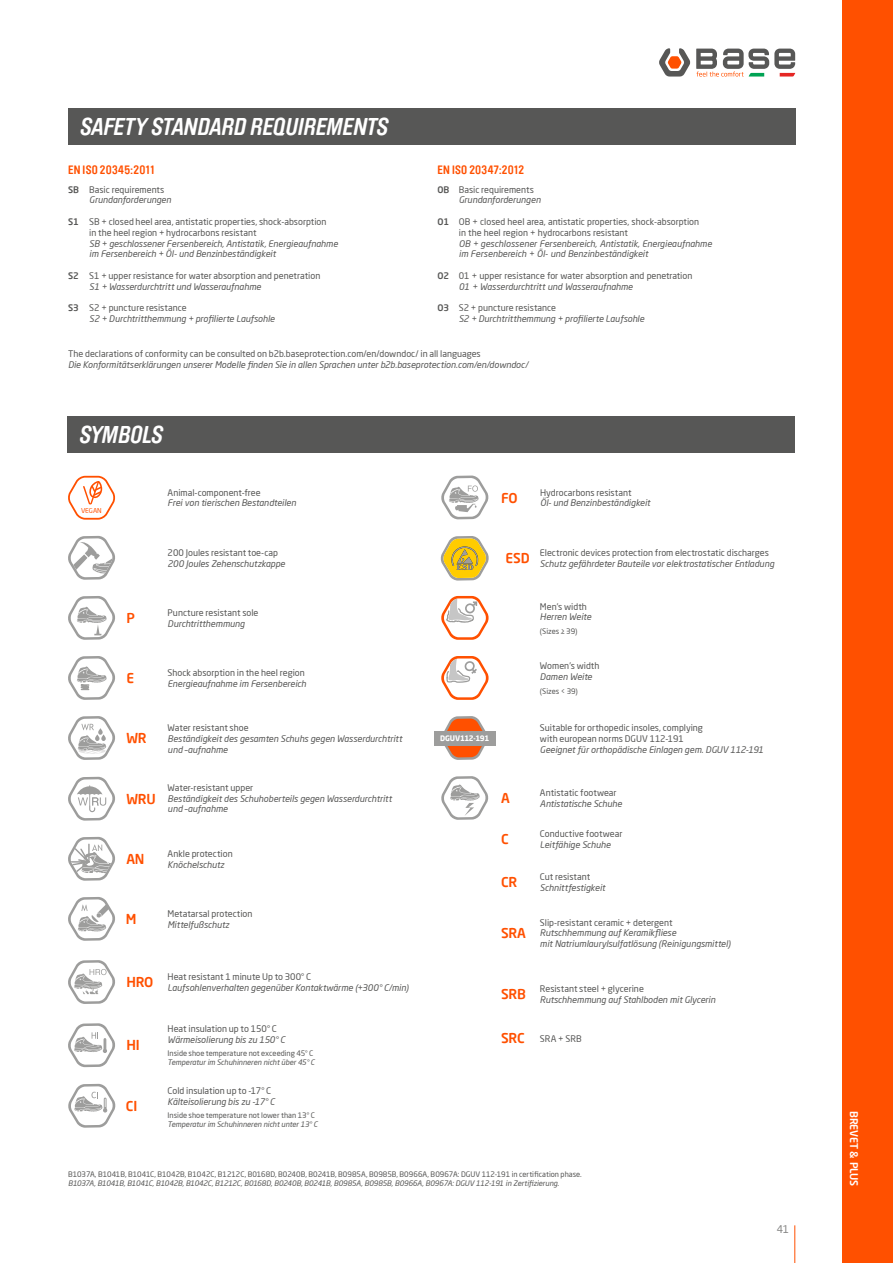
<style>
.page{position:relative;width:893px;height:1263px;background:#fff}
.page>*{position:absolute;margin:0;border:0;box-sizing:border-box;transform-origin:0 0}
.t1{font:italic 700 24px "Brauer Neue";letter-spacing:-.01em;color:#fff}
.t2{font:500 13.5px "Neo Sans Pro";letter-spacing:-.01em;color:#ff5000}
.t3{font:700 12px "Brauer Neue";letter-spacing:.02em;color:#ff5000}
.t4{font:500 10.5px "Neo Sans Pro";color:#fff}
.t5{font:10.5px "Neo Sans Pro";color:#878786}
.t6{font:italic 9px/10.8px "Neo Sans Pro";color:#575756}
.t7{font:9px/10.8px "Neo Sans Pro";color:#575756}
.t8{font:7.5px "Neo Sans Pro";color:#575756}
.t9{font:italic 7.5px "Neo Sans Pro";letter-spacing:-.01em;color:#575756}
.t10{font:700 7.5px "Neo Sans Pro";letter-spacing:-.035em;color:#fff}
.t11{font:6.6px "Neo Sans Pro";color:#ff5000}
.s1{font-weight:500;font-style:normal}
.s2{font-style:normal}
.s3{font-weight:500}
.s4{font-style:italic}
.s5{font-weight:500;font-size:13.5px;color:#ff5000}
</style>
<div class="page">
<hr style="left:794px;top:1225px;width:1px;height:38px;background:#ff5000">
<div style="left:842px;top:0;width:51px;height:1263px;background:#ff5000"></div>
<svg style="left:659px;top:48px;width:31px;height:29px"></svg>
<svg style="left:696px;top:49px;width:99px;height:28px"></svg>
<div style="left:68px;top:108px;width:727px;height:37px;background:#575756"></div>
<svg style="left:68px;top:1084px;width:48px;height:44px"></svg>
<svg style="left:68px;top:536px;width:47px;height:44px"></svg>
<svg style="left:68px;top:656px;width:47px;height:44px"></svg>
<svg style="left:68px;top:596px;width:47px;height:44px"></svg>
<svg style="left:68px;top:960px;width:47px;height:44px"></svg>
<svg style="left:68px;top:716px;width:47px;height:44px"></svg>
<svg style="left:68px;top:837px;width:47px;height:44px"></svg>
<svg style="left:68px;top:897px;width:47px;height:44px"></svg>
<svg style="left:68px;top:777px;width:47px;height:44px"></svg>
<svg style="left:68px;top:1023px;width:47px;height:44px"></svg>
<svg style="left:441px;top:475px;width:48px;height:44px"></svg>
<svg style="left:441px;top:776px;width:48px;height:44px"></svg>
<svg style="left:444px;top:716px;width:42px;height:44px"></svg>
<div style="left:434px;top:731px;width:61px;height:15px;background:#9d9d9c"></div>
<svg style="left:441px;top:596px;width:48px;height:44px"></svg>
<svg style="left:440px;top:536px;width:49px;height:45px"></svg>
<svg style="left:441px;top:656px;width:48px;height:44px"></svg>
<svg style="left:68px;top:475px;width:48px;height:45px"></svg>
<div style="left:67px;top:416px;width:727px;height:37px;background:#575756"></div>
<h1 class="t1" style="left:81px;top:113px;width:310px">SAFETY STANDARD REQUIREMENTS</h1>
<h3 class="t3" style="left:68px;top:164px;width:88px">EN ISO 20345:2011</h3>
<p class="t6" style="left:89px;top:184px;width:83px;text-indent:-21px"><span class="s1">SB</span> <span class="s2">Basic requirements<br></span>Grundanforderungen</p>
<p class="t7" style="left:89px;top:216px;width:239px;text-indent:-21px"><span class="s3">S1</span> SB + closed heel area, antistatic properties, shock-absorption in the heel region + hydrocarbons resistant</p>
<p class="t6" style="left:89px;top:238px;width:250px">SB + geschlossener Fersenbereich, Antistatik, Energieaufnahme im Fersenbereich + Öl- und Benzinbeständigkeit</p>
<p class="t7" style="left:89px;top:271px;width:233px;text-indent:-21px"><span class="s3">S2</span> S1 + upper resistance for water absorption and penetration<br><span class="s4">S1 + Wasserdurchtritt und Wasseraufnahme</span></p>
<p class="t6" style="left:89px;top:303px;width:187px;text-indent:-21px"><span class="s1">S3</span> <span class="s2">S2 + puncture resistance<br></span>S2 + Durchtritthemmung + profilierte Laufsohle</p>
<h3 class="t3" style="left:437px;top:164px;width:88px">EN ISO 20347:2012</h3>
<p class="t6" style="left:459px;top:184px;width:83px;text-indent:-21px"><span class="s1">OB</span> <span class="s2">Basic requirements<br></span>Grundanforderungen</p>
<p class="t7" style="left:459px;top:216px;width:242px;text-indent:-21px"><span class="s3">O1</span> OB + closed heel area, antistatic properties, shock-absorption in the heel region + hydrocarbons resistant</p>
<p class="t6" style="left:459px;top:238px;width:255px">OB + geschlossener Fersenbereich, Antistatik, Energieaufnahme im Fersenbereich + Öl- und Benzinbeständigkeit</p>
<p class="t7" style="left:459px;top:271px;width:235px;text-indent:-21px"><span class="s3">O2</span> 01 + upper resistance for water absorption and penetration<br><span class="s4">01 + Wasserdurchtritt und Wasseraufnahme</span></p>
<p class="t6" style="left:459px;top:303px;width:187px;text-indent:-21px"><span class="s1">O3</span> <span class="s2">S2 + puncture resistance<br></span>S2 + Durchtritthemmung + profilierte Laufsohle</p>
<p class="t7" style="left:68px;top:348px;width:414px">The declarations of conformity can be consulted on b2b.baseprotection.com/en/downdoc/ in all languages</p>
<p class="t6" style="left:68px;top:359px;width:462px">Die Konformitätserklärungen unserer Modelle finden Sie in allen Sprachen unter b2b.baseprotection.com/en/downdoc/</p>
<h1 class="t1" style="left:80px;top:421px;width:85px">SYMBOLS</h1>
<p class="t11" style="left:81px;top:506px;width:22px">VEGAN</p>
<p class="t7" style="left:168px;top:487px;width:95px">Animal-component-free</p>
<p class="t6" style="left:168px;top:498px;width:130px">Frei von tierischen Bestandteilen</p>
<h2 class="t2" style="left:126px;top:613px;width:10px">P</h2>
<p class="t7" style="left:168px;top:548px;width:112px">200 Joules resistant toe-cap</p>
<p class="t6" style="left:168px;top:559px;width:119px">200 Joules Zehenschutzkappe</p>
<p class="t7" style="left:168px;top:608px;width:92px">Puncture resistant sole</p>
<p class="t6" style="left:168px;top:619px;width:79px">Durchtritthemmung</p>
<h2 class="t2" style="left:126px;top:673px;width:9px">E</h2>
<p class="t7" style="left:168px;top:667px;width:139px">Shock absorption in the heel region</p>
<p class="t6" style="left:168px;top:679px;width:140px">Energieaufnahme im Fersenbereich</p>
<h2 class="t2" style="left:126px;top:733px;width:22px">WR</h2>
<h2 class="t2" style="left:126px;top:793px;width:31px">WRU</h2>
<p class="t7" style="left:168px;top:723px;width:82px">Water resistant shoe</p>
<p class="t6" style="left:168px;top:733px;width:236px">Beständigkeit des gesamten Schuhs gegen Wasserdurchtritt und –aufnahme</p>
<p class="t7" style="left:168px;top:783px;width:87px">Water-resistant upper</p>
<p class="t6" style="left:168px;top:793px;width:226px">Beständigkeit des Schuhoberteils gegen Wasserdurchtritt und –aufnahme</p>
<h2 class="t2" style="left:126px;top:853px;width:20px">AN</h2>
<p class="t7" style="left:168px;top:848px;width:67px">Ankle protection</p>
<p class="t6" style="left:168px;top:860px;width:58px">Knöchelschutz</p>
<h2 class="t2" style="left:126px;top:914px;width:12px">M</h2>
<p class="t7" style="left:167px;top:908px;width:87px">Metatarsal protection</p>
<p class="t6" style="left:167px;top:920px;width:63px">Mittelfußschutz</p>
<h2 class="t2" style="left:126px;top:977px;width:29px">HRO</h2>
<p class="t7" style="left:168px;top:971px;width:145px">Heat resistant 1 minute Up to 300° C</p>
<p class="t6" style="left:168px;top:982px;width:242px">Laufsohlenverhalten gegenüber Kontaktwärme (+300° C/min)</p>
<h2 class="t2" style="left:126px;top:1040px;width:15px">HI</h2>
<h2 class="t2" style="left:126px;top:1100px;width:13px">CI</h2>
<p class="t7" style="left:168px;top:1023px;width:111px">Heat insulation up to 150° C</p>
<p class="t6" style="left:168px;top:1034px;width:119px">Wärmeisolierung bis zu 150° C</p>
<p class="t8" style="left:168px;top:1049px;width:147px">Inside shoe temperature not exceeding 45° C</p>
<p class="t9" style="left:168px;top:1058px;width:149px">Temperatur im Schuhinneren nicht über 45° C</p>
<p class="t7" style="left:168px;top:1085px;width:105px">Cold insulation up to -17° C</p>
<p class="t6" style="left:168px;top:1096px;width:109px">Kälteisolierung bis zu -17° C</p>
<p class="t8" style="left:168px;top:1111px;width:149px">Inside shoe temperature not lower than 13° C</p>
<p class="t9" style="left:168px;top:1120px;width:151px">Temperatur im Schuhinneren nicht unter 13° C</p>
<h2 class="t2" style="left:501px;top:492px;width:18px">FO</h2>
<p class="t7" style="left:540px;top:488px;width:93px">Hydrocarbons resistant</p>
<p class="t6" style="left:540px;top:497px;width:112px">Öl- und Benzinbeständigkeit</p>
<p class="t10" style="left:440px;top:735px;width:51px">DGUV112-191</p>
<h2 class="t2" style="left:505px;top:553px;width:26px">ESD</h2>
<p class="t7" style="left:540px;top:547px;width:230px">Electronic devices protection from electrostatic discharges</p>
<p class="t6" style="left:540px;top:558px;width:236px">Schutz gefährdeter Bauteile vor elektrostatischer Entladung</p>
<p class="t7" style="left:540px;top:601px;width:48px">Men’s width</p>
<p class="t6" style="left:540px;top:612px;width:53px">Herren Weite</p>
<p class="t8" style="left:540px;top:627px;width:39px">(Sizes ≥ 39)</p>
<p class="t7" style="left:540px;top:660px;width:61px">Women’s width</p>
<p class="t6" style="left:540px;top:672px;width:54px">Damen Weite</p>
<p class="t8" style="left:540px;top:686px;width:39px">(Sizes &lt; 39)</p>
<p class="t7" style="left:540px;top:722px;width:165px">Suitable for orthopedic insoles, complying with european norms DGUV 112-191</p>
<p class="t6" style="left:540px;top:744px;width:225px">Geeignet für orthopädische Einlagen gem. DGUV 112-191</p>
<h2 class="t2" style="left:501px;top:793px;width:10px">A</h2>
<p class="t7" style="left:540px;top:787px;width:78px">Antistatic footwear</p>
<p class="t6" style="left:540px;top:798px;width:84px">Antistatische Schuhe</p>
<h2 class="t2" style="left:501px;top:834px;width:9px">C</h2>
<p class="t7" style="left:540px;top:828px;width:84px">Conductive footwear</p>
<p class="t6" style="left:540px;top:839px;width:72px">Leitfähige Schuhe</p>
<h2 class="t2" style="left:501px;top:876px;width:18px">CR</h2>
<p class="t7" style="left:540px;top:871px;width:52px">Cut resistant</p>
<p class="t6" style="left:540px;top:882px;width:67px">Schnittfestigkeit</p>
<h2 class="t2" style="left:501px;top:928px;width:26px">SRA</h2>
<p class="t7" style="left:540px;top:917px;width:134px">Slip-resistant ceramic + detergent</p>
<p class="t6" style="left:540px;top:927px;width:192px">Rutschhemmung auf Keramikfliese<br>mit Natriumlaurylsulfatlösung (Reinigungsmittel)</p>
<p class="t6" style="left:501px;top:983px;width:216px;text-indent:39px"><span class="s2">Resistant steel + glycerine<br></span><sup>SRB</sup> Rutschhemmung auf Stahlboden mit Glycerin</p>
<p class="t7" style="left:501px;top:1033px;width:82px"><span class="s5">SRC</span> SRA + SRB</p>
<p class="t8" style="left:68px;top:1170px;width:515px">B1037A, B1041B, B1041C, B1042B, B1042C, B1212C, B0168D, B0240B, B0241B, B0985A, B0985B, B0966A, B0967A: DGUV 112-191 in certification phase.</p>
<p class="t9" style="left:68px;top:1179px;width:492px">B1037A, B1041B, B1041C, B1042B, B1042C, B1212C, B0168D, B0240B, B0241B, B0985A, B0985B, B0966A, B0967A: DGUV 112-191 in Zertifizierung.</p>
<p class="t5" style="left:777px;top:1225px;width:14px">41</p>
<p class="t4" style="left:860px;top:1111px;width:77px;rotate:90deg">BREVET &amp; PLUS</p>
</div>
